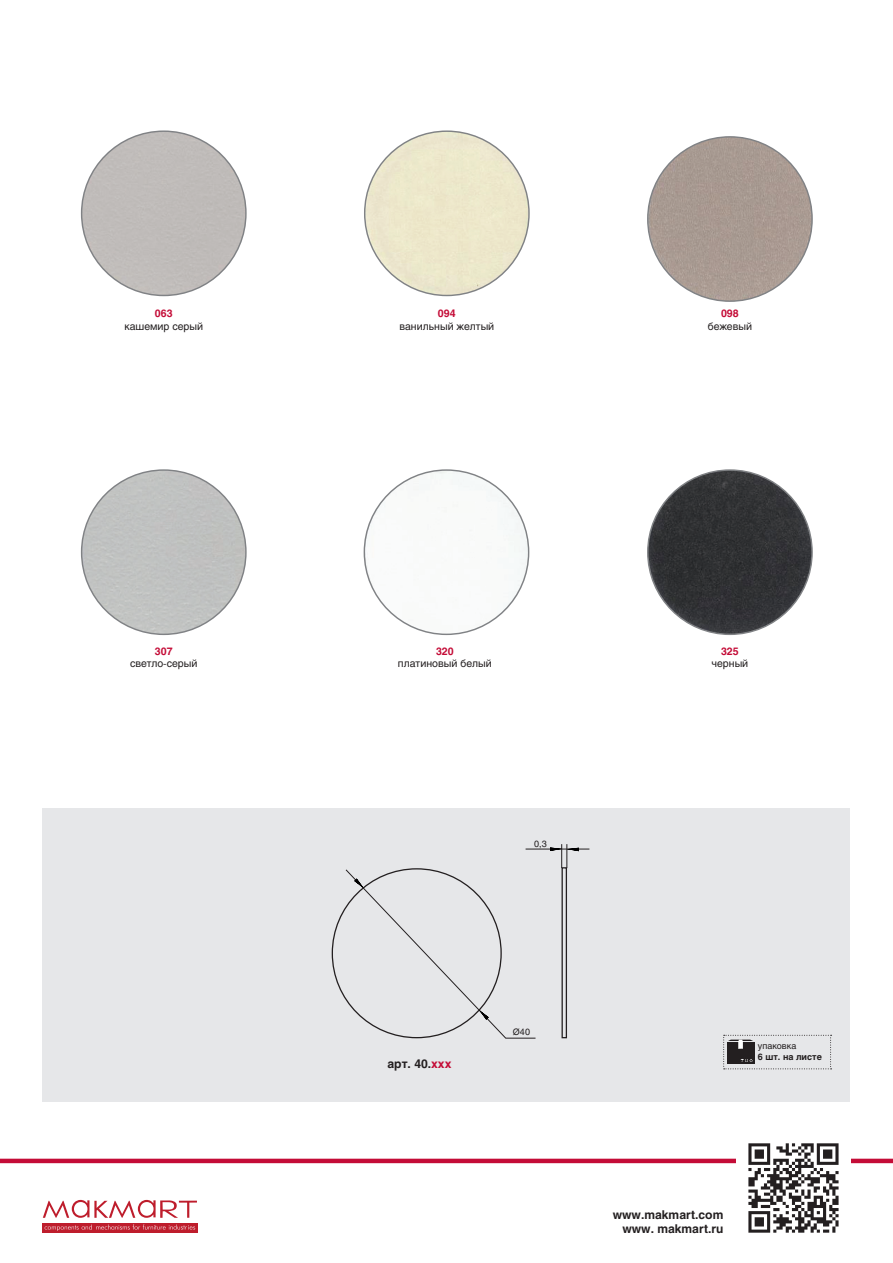
<style>
.page{position:relative;width:893px;height:1263px;background:#fff}
.page>*{position:absolute;margin:0;border:0;box-sizing:border-box;transform-origin:0 0}
.t1{font:700 12px/14.4px "Helios";color:#231f20;text-align:right}
.t2{font:10.5px "Helios";color:#231f20}
.t3{font:700 10.5px "Helios";color:#c40c37}
.схемы{font:9px "Helios";color:#231f20}
.t4{font:700 9px "Helios";color:#231f20}
.s1{color:#c40c37}
.s2{font-family:"Arial"}
</style>
<div class="page">
<div style="left:42px;top:1223px;width:156px;height:10px;background:#be1d2c"></div>
<svg style="left:45px;top:1224px;width:150px;height:7px"></svg>
<svg style="left:43px;top:1200px;width:154px;height:18px"></svg>
<hr style="left:0;top:1159px;width:893px;height:4px;background:#c40c37">
<img style="left:737px;top:1143px;width:113px;height:90px">
<div style="left:82px;top:131px;width:164px;height:164px;background:#bfbbb9;border-radius:82px"></div>
<div style="left:365px;top:131px;width:164px;height:164px;background:#ece7cb;border-radius:82px"></div>
<img style="left:648px;top:137px;width:164px;height:164px;border-radius:82px">
<div style="left:82px;top:470px;width:164px;height:164px;background:#c0c2c1;border-radius:82px"></div>
<img style="left:364px;top:470px;width:165px;height:164px;border-radius:82px">
<img style="left:648px;top:470px;width:164px;height:164px;border-radius:82px">
<div style="left:43px;top:809px;width:807px;height:293px;background:#e6e7e9"></div>
<svg style="left:346px;top:869px;width:190px;height:169px"></svg>
<div style="left:561px;top:867px;width:6px;height:171px;border:1px solid #231f20"></div>
<hr style="left:526px;top:849px;width:63px;height:1px;background:#231f20">
<svg style="left:550px;top:844px;width:29px;height:24px"></svg>
<svg style="left:723px;top:1035px;width:109px;height:34px"></svg>
<p class="t3" style="left:155px;top:307px;width:19px">063</p>
<p class="t2" style="left:124px;top:320px;width:80px">кашемир серый</p>
<p class="t3" style="left:155px;top:645px;width:19px">307</p>
<p class="t2" style="left:130px;top:657px;width:69px">светло-серый</p>
<p class="t3" style="left:438px;top:307px;width:19px">094</p>
<p class="t2" style="left:399px;top:320px;width:96px">ванильный желтый</p>
<p class="t3" style="left:721px;top:307px;width:19px">098</p>
<p class="t2" style="left:708px;top:320px;width:46px">бежевый</p>
<p class="t3" style="left:436px;top:645px;width:19px">320</p>
<p class="t2" style="left:398px;top:657px;width:95px">платиновый белый</p>
<p class="схемы" style="left:534px;top:838px;width:14px">0,3</p>
<p class="t3" style="left:721px;top:645px;width:19px">325</p>
<p class="t2" style="left:711px;top:657px;width:38px">черный</p>
<p class="t1" style="left:387px;top:1056px;width:65px">арт. 40.<span class="s1">ххх</span></p>
<p class="схемы" style="left:513px;top:1026px;width:19px"><span class="s2">Ø</span>40</p>
<p class="схемы" style="left:758px;top:1041px;width:40px">упаковка</p>
<p class="t4" style="left:758px;top:1052px;width:65px">6 шт. на листе</p>
<p class="t1" style="left:613px;top:1207px;width:112px">www.makmart.com www. makmart.ru</p>
</div>
